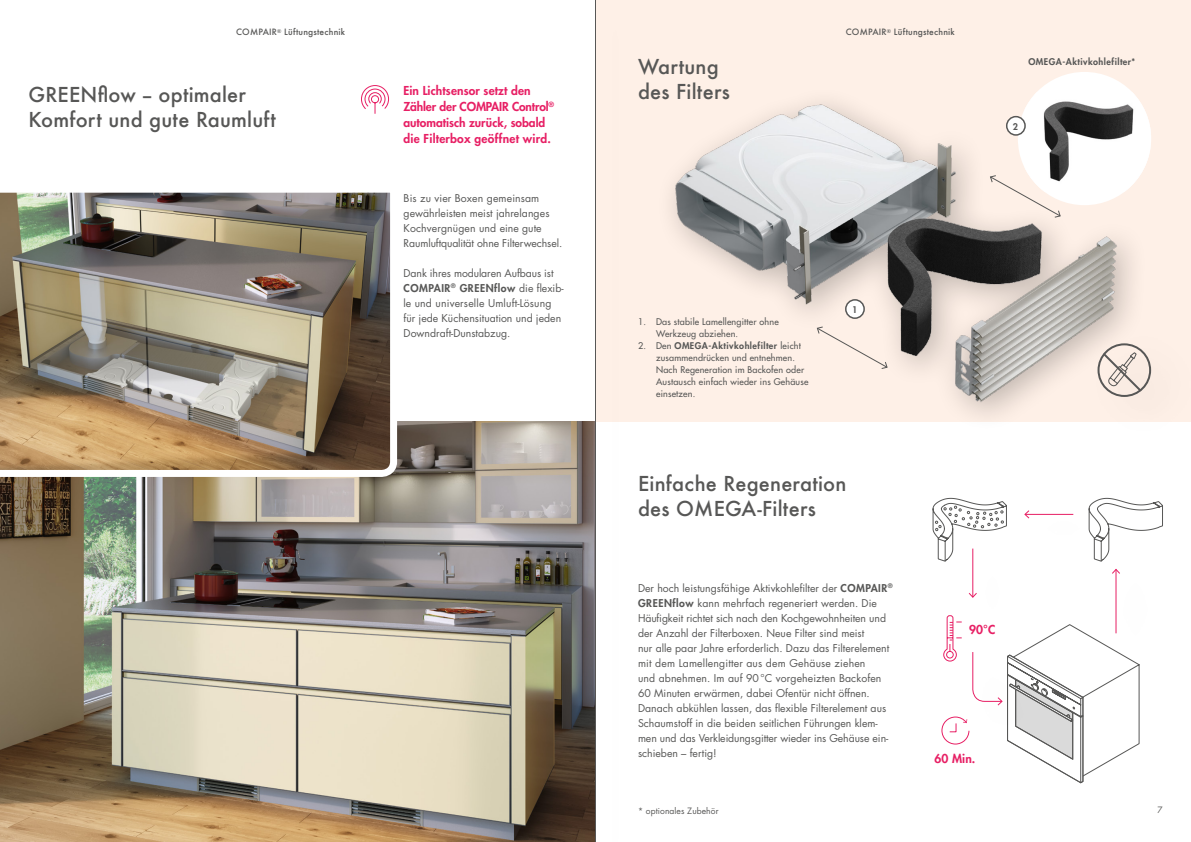
<style>
.page{position:relative;width:1191px;height:842px;background:#fff}
.page>*{position:absolute;margin:0;border:0;box-sizing:border-box;transform-origin:0 0}
.t1{font:500 20px/25px "Futura";letter-spacing:.01em;color:#575756}
.t2{font:800 12px/16px "Futura Std";letter-spacing:.01em;color:#e71f64}
.t3{font:10.5px/15px "Futura Std";color:#575756}
.t4{font:500 9px/12px "Futura Std";letter-spacing:.02em;color:#575756}
.t5{font:800 9px "Futura Std";letter-spacing:.05em;color:#575756}
.t6{font:500 8.5px "Futura";letter-spacing:.02em;color:#575756}
.t7{font:8.5px "Futura Std";letter-spacing:.01em;color:#575756}
.s1{font-weight:800}
</style>
<div class="page">
<img style="left:0;top:421px;width:578px;height:421px">
<div style="left:595px;top:0;width:596px;height:421px;background:#fef0e7"></div>
<div style="left:655px;top:85px;width:494px;height:349px;background:#000;opacity:.25"></div>
<img style="left:655px;top:86px;width:494px;height:324px">
<svg style="left:816px;top:326px;width:72px;height:44px"></svg>
<svg style="left:989px;top:174px;width:72px;height:44px"></svg>
<div style="left:1017px;top:72px;width:134px;height:133px;background:#fff;border-radius:50%"></div>
<img style="left:1024px;top:92px;width:127px;height:100px">
<div style="left:845px;top:300px;width:19px;height:18px;background:#fff;border-radius:50%"></div>
<div style="left:845px;top:299px;width:20px;height:20px;border:2px solid #575756;border-radius:50%"></div>
<div style="left:1006px;top:117px;width:19px;height:18px;background:#fff;border-radius:50%"></div>
<div style="left:1006px;top:116px;width:19px;height:20px;border:2px solid #575756;border-radius:50%"></div>
<div style="left:1081px;top:321px;width:110px;height:126px;background:#000;opacity:.25"></div>
<div style="left:1092px;top:337px;width:99px;height:99px;background:#000;opacity:.25"></div>
<svg style="left:1100px;top:351px;width:43px;height:43px"></svg>
<img style="left:0;top:192px;width:400px;height:288px">
<svg style="left:361px;top:85px;width:28px;height:29px"></svg>
<svg style="left:1116px;top:499px;width:47px;height:32px"></svg>
<hr style="left:1115px;top:569px;width:1px;height:64px;background:#e71f64">
<svg style="left:1112px;top:569px;width:8px;height:6px"></svg>
<div style="left:1014px;top:491px;width:102px;height:75px;background:#000;opacity:.25"></div>
<hr style="left:1025px;top:514px;width:48px;height:1px;background:#e71f64">
<div style="left:955px;top:539px;width:75px;height:102px;background:#fff"></div>
<hr style="left:972px;top:549px;width:1px;height:48px;background:#e71f64">
<svg style="left:968px;top:592px;width:9px;height:6px"></svg>
<div style="left:998px;top:521px;width:35px;height:36px;background:#fff"></div>
<div style="left:1004px;top:518px;width:36px;height:36px;background:#fff"></div>
<div style="left:1004px;top:508px;width:35px;height:36px;background:#fff"></div>
<svg style="left:932px;top:498px;width:75px;height:64px"></svg>
<svg style="left:941px;top:615px;width:199px;height:169px"></svg>
<div style="left:578px;top:0;width:74px;height:842px;background:#000;opacity:.25"></div>
<hr style="left:595px;top:0;width:1px;height:842px;background:#575756">
<p class="t6" style="left:236px;top:26px;width:110px">COMPAIR<sup>®</sup> Lüftungstechnik</p>
<h1 class="t1" style="left:28px;top:81px;width:249px">GREENflow – optimaler<br>Komfort und gute Raumluft</h1>
<p class="t2" style="left:403px;top:83px;width:152px">Ein Lichtsensor setzt den<br>Zähler der COMPAIR Control<sup>® </sup>automatisch zurück, sobald die Filterbox geöffnet wird.</p>
<p class="t3" style="left:403px;top:191px;width:160px">Bis zu vier Boxen gemeinsam gewährleisten meist jahrelanges<br>Kochvergnügen und eine gute<br>Raumluftqualität ohne Filterwechsel.</p>
<p class="t3" style="left:403px;top:266px;width:161px">Dank ihres modularen Aufbaus ist<br><span class="s1">COMPAIR</span><sup>®</sup> <span class="s1">GREENflow</span> die flexib&shy;le und universelle Umluft-Lösung für jede Küchensituation und jeden<br>Downdraft-Dunstabzug.</p>
<p class="t6" style="left:846px;top:26px;width:110px">COMPAIR<sup>®</sup> Lüftungstechnik</p>
<h1 class="t1" style="left:638px;top:53px;width:93px">Wartung des Filters</h1>
<p class="t5" style="left:1028px;top:56px;width:108px">OMEGA-Aktivkohlefilter*</p>
<p class="t5" style="left:1013px;top:120px;width:7px">2</p>
<p class="t4" style="left:656px;top:316px;width:124px;text-indent:-18px">1. Das stabile Lamellengitter ohne<br>Werkzeug abziehen.</p>
<p class="t4" style="left:656px;top:340px;width:154px;text-indent:-18px">2. Den <span class="s1">OMEGA-Aktivkohlefilter</span> leicht zusammendrücken und entnehmen.<br>Nach Regeneration im Backofen oder<br>Austausch einfach wieder ins Gehäuse einsetzen.</p>
<p class="t5" style="left:852px;top:304px;width:7px">1</p>
<h1 class="t1" style="left:638px;top:471px;width:210px">Einfache Regeneration des OMEGA-Filters</h1>
<p class="t3" style="left:638px;top:580px;width:256px">Der hoch leistungsfähige Aktivkohlefilter der <span class="s1">COMPAIR</span><sup>® </sup><span class="s1">GREENflow</span> kann mehrfach regeneriert werden. Die Häufigkeit richtet sich nach den Kochgewohnheiten und der Anzahl der Filterboxen. Neue Filter sind meist<br>nur alle paar Jahre erforderlich. Dazu das Filterelement mit dem Lamellengitter aus dem Gehäuse ziehen<br>und abnehmen. Im auf 90°C vorgeheizten Backofen 60 Minuten erwärmen, dabei Ofentür nicht öffnen.<br>Danach abkühlen lassen, das flexible Filterelement aus Schaumstoff in die beiden seitlichen Führungen klem&shy;men und das Verkleidungsgitter wieder ins Gehäuse ein&shy;schieben – fertig!</p>
<p class="t7" style="left:638px;top:805px;width:82px">* optionales Zubehör</p>
<p class="t2" style="left:969px;top:622px;width:28px">90°C</p>
<p class="t2" style="left:934px;top:750px;width:43px">60 Min.</p>
<p class="t7" style="left:1157px;top:804px;width:7px">7</p>
</div>
